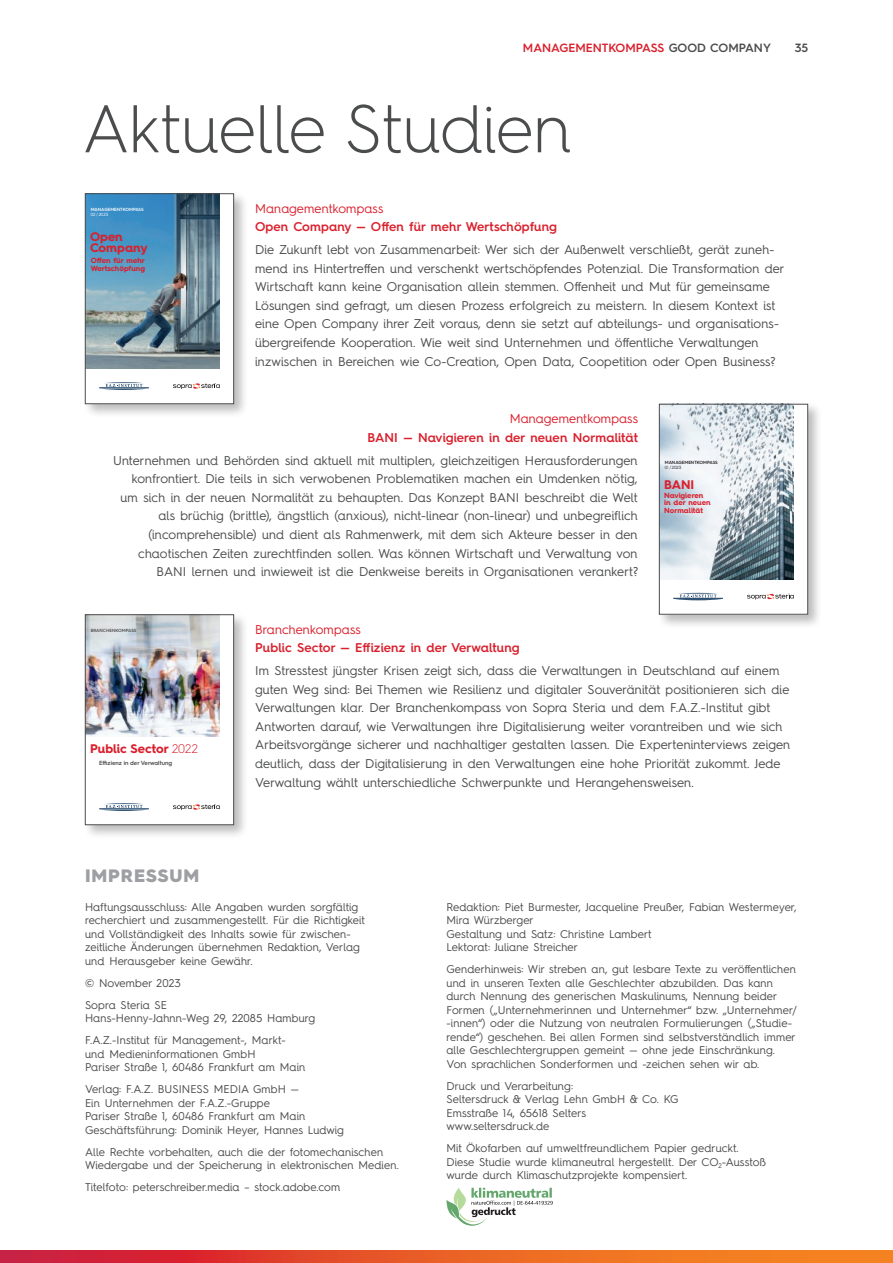
<style>
.page{position:relative;width:893px;height:1263px;background:#fff}
.page>*{position:absolute;margin:0;border:0;box-sizing:border-box;transform-origin:0 0}
.Headline{font:300 67.5px "Hurme Geometric Sans 4";color:#4b4c4d}
.Rubrik{font:900 18px "Hurme Geometric Sans 4";letter-spacing:.05em;color:#9d9fa2}
._06_Buch_Text{font:12.75px/18.6px "Hurme Geometric Sans 4";letter-spacing:.01em;color:#4b4c4d}
._05_Buch_Titel{font:600 12.75px "Hurme Geometric Sans 4";letter-spacing:.01em;color:#da202d}
._04_Buch_Autor{font:12.75px "Hurme Geometric Sans 4";letter-spacing:.01em;color:#da202d}
.t1{font:700 12.45px/11.2px "Hurme Geometric Sans 4";color:#da202d}
.t2{font:600 12px "Hurme Geometric Sans 4";color:#da202d}
.t3{font:600 12px "Hurme Geometric Sans 4";color:#4b4c4d}
.Impressum{font:11.25px/13.5px "Hurme Geometric Sans 4";letter-spacing:.01em;color:#4b4c4d}
.t4{font:700 7.5px/7.5px "Hurme Geometric Sans 4";color:#da202d}
.t5{font:600 6px "Hurme Geometric Sans 3";color:#4b4c4d}
.t6{font:600 4.5px/4.5px "Hurme Geometric Sans 4";color:#fff}
.t7{font:600 4.5px/4.5px "Hurme Geometric Sans 4";color:#231f20}
.t8{font:600 4.5px "Hurme Geometric Sans 4";color:#4b4c4d}
.s1{color:#4b4c4d}
.s2{font-weight:400}
.s3{font-weight:300}
</style>
<div class="page">
<svg style="left:0;top:1250px;width:893px;height:13px;background:#e65629"></svg>
<svg style="left:446px;top:1188px;width:107px;height:38px"></svg>
<div style="left:83px;top:191px;width:165px;height:227px;background:#231f20;opacity:.3"></div>
<div style="left:85px;top:194px;width:149px;height:210px;background:#fff"></div>
<img style="left:87px;top:195px;width:133px;height:174px">
<svg style="left:173px;top:383px;width:47px;height:6px"></svg>
<hr style="left:99px;top:388px;width:50px;height:1px;background:#002c55">
<svg style="left:100px;top:382px;width:48px;height:8px"></svg>
<div style="left:85px;top:193px;width:149px;height:211px;border:1px solid #4b4c4d"></div>
<div style="left:83px;top:612px;width:165px;height:227px;background:#231f20;opacity:.3"></div>
<div style="left:85px;top:614px;width:149px;height:211px;background:#fff"></div>
<img style="left:87px;top:616px;width:133px;height:120px">
<svg style="left:173px;top:804px;width:47px;height:6px"></svg>
<hr style="left:99px;top:808px;width:50px;height:1px;background:#002c55">
<svg style="left:100px;top:803px;width:48px;height:8px"></svg>
<div style="left:85px;top:614px;width:149px;height:211px;border:1px solid #4b4c4d"></div>
<div style="left:657px;top:402px;width:165px;height:227px;background:#231f20;opacity:.3"></div>
<div style="left:659px;top:404px;width:149px;height:210px;background:#fff"></div>
<img style="left:661px;top:406px;width:133px;height:173px">
<svg style="left:747px;top:594px;width:47px;height:5px"></svg>
<hr style="left:673px;top:598px;width:50px;height:1px;background:#002c55">
<svg style="left:674px;top:593px;width:48px;height:7px"></svg>
<div style="left:659px;top:404px;width:149px;height:210px;border:1px solid #4b4c4d"></div>
<p class="t2" style="left:523px;top:40px;width:249px">MANAGEMENTKOMPASS <span class="s1">GOOD COMPANY</span></p>
<p class="t3" style="left:795px;top:40px;width:15px">35</p>
<p class="Headline" style="left:83px;top:83px;width:490px">Aktuelle Studien</p>
<p class="t6" style="left:91px;top:207px;width:55px">MANAGEMENTKOMPASS<br><span class="s2">02 / 2023</span></p>
<p class="_04_Buch_Autor" style="left:255px;top:199px;width:130px">Managementkompass</p>
<p class="_05_Buch_Titel" style="left:255px;top:218px;width:303px">Open Company — Offen für mehr Wertschöpfung</p>
<p class="_06_Buch_Text" style="left:255px;top:240px;width:531px">Die Zukunft lebt von Zusammenarbeit: Wer sich der Außenwelt verschließt, gerät zuneh&shy;mend ins Hintertreffen und verschenkt wertschöpfendes Potenzial. Die Transformation der Wirtschaft kann keine Organisation allein stemmen. Offenheit und Mut für gemeinsame Lösungen sind gefragt, um diesen Prozess erfolgreich zu meistern. In diesem Kontext ist eine Open Company ihrer Zeit voraus, denn sie setzt auf abteilungs- und organisations&shy;übergreifende Kooperation. Wie weit sind Unternehmen und öffentliche Verwaltungen inzwischen in Bereichen wie Co-Creation, Open Data, Coopetition oder Open Business?</p>
<p class="t1" style="left:90px;top:230px;width:59px">Open<br>Company</p>
<p class="t4" style="left:91px;top:256px;width:56px;line-height:7.9px">Offen für mehr<br>Wertschöpfung</p>
<p class="_04_Buch_Autor" style="left:510px;top:410px;width:130px">Managementkompass</p>
<p class="_05_Buch_Titel" style="left:367px;top:428px;width:272px">BANI — Navigieren in der neuen Normalität</p>
<p class="_06_Buch_Text" style="left:113px;top:450px;width:527px;text-align:right">Unternehmen und Behörden sind aktuell mit multiplen, gleichzeitigen Herausforderungen konfrontiert. Die teils in sich verwobenen Problematiken machen ein Umdenken nötig, um sich in der neuen Normalität zu behaupten. Das Konzept BANI beschreibt die Welt als brüchig (brittle), ängstlich (anxious), nicht-linear (non-linear) und unbegreiflich (incomprehensible) und dient als Rahmenwerk, mit dem sich Akteure besser in den chaotischen Zeiten zurechtfinden sollen. Was können Wirtschaft und Verwaltung von BANI lernen und inwieweit ist die Denkweise bereits in Organisationen verankert?</p>
<p class="t7" style="left:665px;top:460px;width:55px">MANAGEMENTKOMPASS<br><span class="s2">01 / 2023</span></p>
<p class="t1" style="left:664px;top:479px;width:32px">BANI</p>
<p class="t4" style="left:664px;top:491px;width:48px">Navigieren in der neuen<br>Normalität</p>
<p class="t8" style="left:91px;top:627px;width:47px">BRANCHENKOMPASS</p>
<p class="_04_Buch_Autor" style="left:255px;top:620px;width:107px">Branchenkompass</p>
<p class="_05_Buch_Titel" style="left:255px;top:639px;width:266px">Public Sector — Effizienz in der Verwaltung</p>
<p class="_06_Buch_Text" style="left:255px;top:661px;width:537px">Im Stresstest jüngster Krisen zeigt sich, dass die Verwaltungen in Deutschland auf einem guten Weg sind: Bei Themen wie Resilienz und digitaler Souveränität positionieren sich die Verwaltungen klar. Der Branchenkompass von Sopra Steria und dem F.A.Z.-Institut gibt Antworten darauf, wie Verwaltungen ihre Digitalisierung weiter vorantreiben und wie sich Arbeitsvorgänge sicherer und nachhaltiger gestalten lassen. Die Experteninterviews zeigen deutlich, dass der Digitalisierung in den Verwaltungen eine hohe Priorität zukommt. Jede Verwaltung wählt unterschiedliche Schwerpunkte und Herangehensweisen.</p>
<p class="t1" style="left:90px;top:742px;width:109px">Public Sector <span class="s3">2022</span></p>
<p class="t5" style="left:99px;top:758px;width:74px">Effizienz in der Verwaltung</p>
<p class="Rubrik" style="left:85px;top:863px;width:116px">IMPRESSUM</p>
<p class="Impressum" style="left:85px;top:899px;width:281px">Haftungsausschluss: Alle Angaben wurden sorgfältig recherchiert und zusammengestellt. Für die Richtigkeit und Vollständigkeit des Inhalts sowie für zwischen&shy;zeitliche Änderungen übernehmen Redaktion, Verlag und Herausgeber keine Gewähr.</p>
<p class="Impressum" style="left:85px;top:975px;width:97px">© November 2023</p>
<p class="Impressum" style="left:85px;top:997px;width:232px">Sopra Steria SE<br>Hans-Henny-Jahnn-Weg 29, 22085 Hamburg</p>
<p class="Impressum" style="left:85px;top:1033px;width:222px">F.A.Z.-Institut für Management-, Markt&shy;und Medieninformationen GmbH<br>Pariser Straße 1, 60486 Frankfurt am Main</p>
<p class="Impressum" style="left:85px;top:1082px;width:260px">Verlag: F.A.Z. BUSINESS MEDIA GmbH —<br>Ein Unternehmen der F.A.Z.-Gruppe<br>Pariser Straße 1, 60486 Frankfurt am Main Geschäftsführung: Dominik Heyer, Hannes Ludwig</p>
<p class="Impressum" style="left:85px;top:1144px;width:315px">Alle Rechte vorbehalten, auch die der fotomechanischen<br>Wiedergabe und der Speicherung in elektronischen Medien.</p>
<p class="Impressum" style="left:85px;top:1180px;width:257px">Titelfoto: peterschreiber.media – stock.adobe.com</p>
<p class="Impressum" style="left:446px;top:899px;width:352px">Redaktion: Piet Burmester, Jacqueline Preußer, Fabian Westermeyer, Mira Würzberger<br>Gestaltung und Satz: Christine Lambert<br>Lektorat: Juliane Streicher</p>
<p class="Impressum" style="left:446px;top:962px;width:352px">Genderhinweis: Wir streben an, gut lesbare Texte zu veröffentlichen und in unseren Texten alle Geschlechter abzubilden. Das kann durch Nennung des generischen Maskulinums, Nennung beider Formen („Unternehmerinnen und Unternehmer“ bzw. „Unternehmer/ -innen“) oder die Nutzung von neutralen Formulierungen („Studie&shy;rende“) geschehen. Bei allen Formen sind selbstverständlich immer alle Geschlechtergruppen gemeint — ohne jede Einschränkung.<br>Von sprachlichen Sonderformen und -zeichen sehen wir ab.</p>
<p class="Impressum" style="left:446px;top:1078px;width:234px">Druck und Verarbeitung:<br>Seltersdruck &amp; Verlag Lehn GmbH &amp; Co. KG<br>Emsstraße 14, 65618 Selters www.seltersdruck.de</p>
<p class="Impressum" style="left:446px;top:1141px;width:321px">Mit Ökofarben auf umweltfreundlichem Papier gedruckt.<br>Diese Studie wurde klimaneutral hergestellt. Der CO<sub>2</sub>-Ausstoß wurde durch Klimaschutzprojekte kompensiert.</p>
</div>
